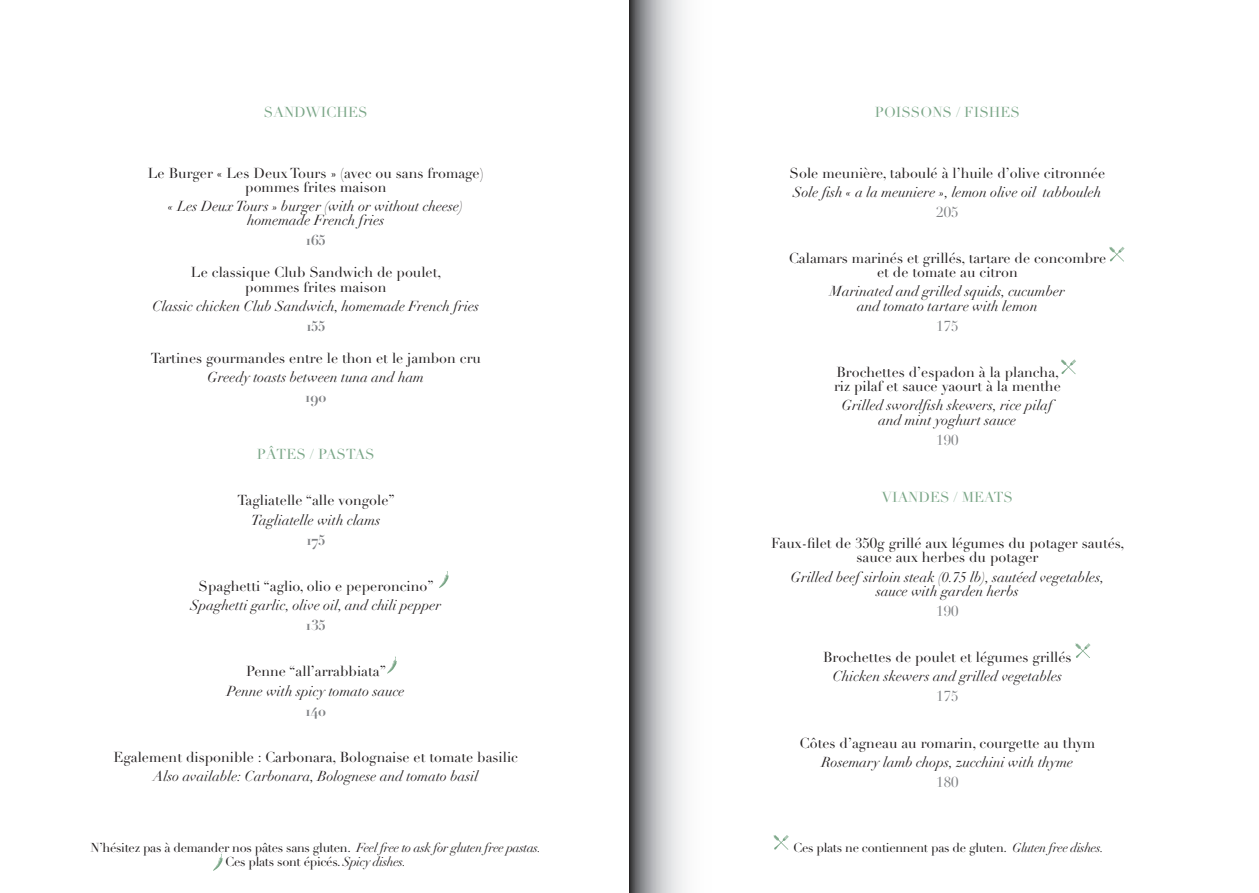
<style>
.page{position:relative;width:1259px;height:893px;background:#fff}
.page>*{position:absolute;margin:0;border:0;box-sizing:border-box;transform-origin:0 0}
.t1{font:14.25px/14.2px "Didot LH";color:#231f20;text-align:center}
.t2{font:italic 14.25px/14.2px "Didot LH";color:#231f20;text-align:center}
.t3{font:14.25px "Didot LH Roman SC";color:#7aa687}
.t4{font:14.25px "Didot LH Bold Os F";color:#808285}
.t5{font:14.25px "Didot LH";color:#808285}
.t6{font:12.75px/13.5px "Didot LH";letter-spacing:-.025em;color:#231f20;text-align:center}
.s1{font-style:italic}
</style>
<div class="page">
<svg style="left:629px;top:0;width:56px;height:893px;background:#adaeb0"></svg>
<svg style="left:1109px;top:247px;width:15px;height:15px"></svg>
<svg style="left:1075px;top:643px;width:15px;height:15px"></svg>
<svg style="left:439px;top:571px;width:10px;height:17px"></svg>
<svg style="left:387px;top:656px;width:10px;height:18px"></svg>
<svg style="left:213px;top:854px;width:10px;height:17px"></svg>
<svg style="left:1061px;top:359px;width:15px;height:15px"></svg>
<svg style="left:773px;top:835px;width:16px;height:15px"></svg>
<p class="t3" style="left:264px;top:104px;width:105px">SANDWICHES</p>
<p class="t1" style="left:148px;top:166px;width:337px">Le Burger « Les Deux Tours » (avec ou sans fromage) pommes frites maison</p>
<p class="t2" style="left:168px;top:199px;width:296px">« Les Deux Tours » burger (with or without cheese) homemade French fries</p>
<p class="t4" style="left:306px;top:232px;width:22px">165</p>
<p class="t1" style="left:191px;top:266px;width:252px">Le classique Club Sandwich de poulet, pommes frites maison</p>
<p class="t2" style="left:152px;top:299px;width:328px">Classic chicken Club Sandwich, homemade French fries</p>
<p class="t4" style="left:306px;top:317px;width:20px">155</p>
<p class="t1" style="left:151px;top:351px;width:332px">Tartines gourmandes entre le thon et le jambon cru</p>
<p class="t2" style="left:207px;top:370px;width:218px">Greedy toasts between tuna and ham</p>
<p class="t4" style="left:305px;top:388px;width:23px">190</p>
<p class="t3" style="left:257px;top:446px;width:119px">PÂTES / PASTAS</p>
<p class="t1" style="left:238px;top:494px;width:159px">Tagliatelle “alle vongole”</p>
<p class="t2" style="left:251px;top:513px;width:131px">Tagliatelle with clams</p>
<p class="t4" style="left:306px;top:531px;width:20px">175</p>
<p class="t1" style="left:199px;top:579px;width:237px">Spaghetti “aglio, olio e peperoncino”</p>
<p class="t2" style="left:190px;top:598px;width:252px">Spaghetti garlic, olive oil, and chili pepper</p>
<p class="t4" style="left:306px;top:616px;width:22px">135</p>
<p class="t1" style="left:246px;top:665px;width:141px">Penne “all’arrabbiata”</p>
<p class="t2" style="left:227px;top:684px;width:179px">Penne with spicy tomato sauce</p>
<p class="t4" style="left:305px;top:702px;width:22px">140</p>
<p class="t1" style="left:113px;top:750px;width:406px">Egalement disponible : Carbonara, Bolognaise et tomate basilic</p>
<p class="t2" style="left:153px;top:769px;width:327px">Also available: Carbonara, Bolognese and tomato basil</p>
<p class="t6" style="left:90px;top:841px;width:452px">N’hésitez pas à demander nos pâtes sans gluten. <span class="s1">Feel free to ask for gluten free pastas.<br></span>Ces plats sont épicés. <span class="s1">Spicy dishes.</span></p>
<p class="t3" style="left:875px;top:104px;width:147px">POISSONS / FISHES</p>
<p class="t1" style="left:789px;top:166px;width:317px">Sole meunière, taboulé à l’huile d’olive citronnée</p>
<p class="t2" style="left:793px;top:185px;width:310px">Sole fish « a la meuniere », lemon olive oil tabbouleh</p>
<p class="t5" style="left:936px;top:203px;width:24px">205</p>
<p class="t1" style="left:788px;top:251px;width:319px">Calamars marinés et grillés, tartare de concombre et de tomate au citron</p>
<p class="t2" style="left:830px;top:285px;width:236px">Marinated and grilled squids, cucumber and tomato tartare with lemon</p>
<p class="t5" style="left:936px;top:317px;width:24px">175</p>
<p class="t1" style="left:834px;top:365px;width:228px;text-align:left">Brochettes d’espadon à la plancha, riz pilaf et sauce yaourt à la menthe</p>
<p class="t2" style="left:842px;top:399px;width:213px">Grilled swordfish skewers, rice pilaf and mint yoghurt sauce</p>
<p class="t5" style="left:936px;top:431px;width:24px">190</p>
<p class="t3" style="left:882px;top:488px;width:133px">VIANDES / MEATS</p>
<p class="t1" style="left:771px;top:536px;width:355px">Faux-filet de 350g grillé aux légumes du potager sautés, sauce aux herbes du potager</p>
<p class="t2" style="left:791px;top:570px;width:315px">Grilled beef sirloin steak (0.75 lb), sautéed vegetables, sauce with garden herbs</p>
<p class="t5" style="left:936px;top:602px;width:24px">190</p>
<p class="t1" style="left:823px;top:650px;width:250px">Brochettes de poulet et légumes grillés</p>
<p class="t2" style="left:832px;top:669px;width:231px">Chicken skewers and grilled vegetables</p>
<p class="t5" style="left:936px;top:688px;width:24px">175</p>
<p class="t1" style="left:799px;top:736px;width:297px">Côtes d’agneau au romarin, courgette au thym</p>
<p class="t2" style="left:821px;top:755px;width:253px">Rosemary lamb chops, zucchini with thyme</p>
<p class="t5" style="left:936px;top:773px;width:24px">180</p>
<p class="t6" style="left:793px;top:841px;width:312px">Ces plats ne contiennent pas de gluten. <span class="s1">Gluten free dishes.</span></p>
</div>
